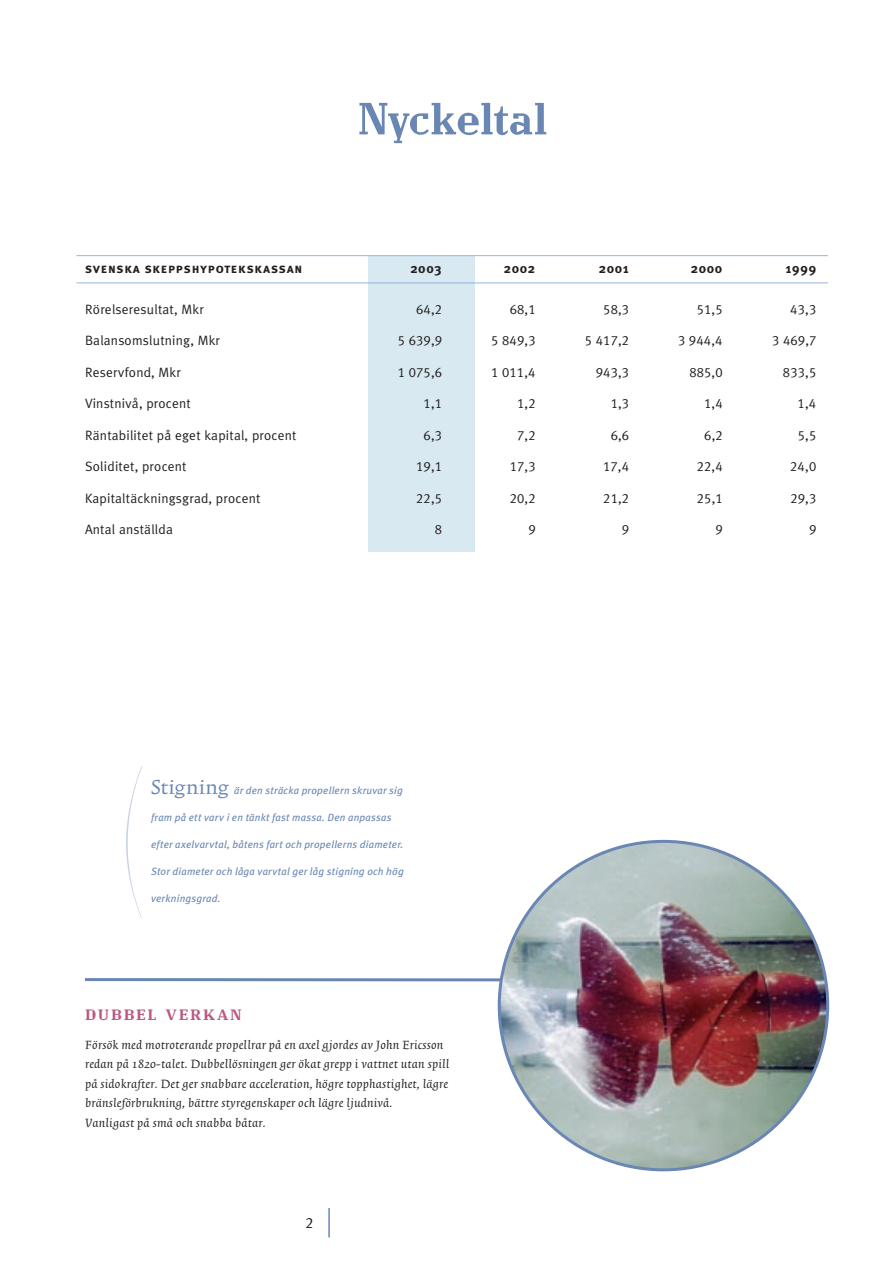
<style>
.page{position:relative;width:893px;height:1263px;background:#fff}
.page>*{position:absolute;margin:0;border:0;box-sizing:border-box;transform-origin:0 0}
.t1{font:63px "Zenith";letter-spacing:-.01em;color:#6a87b3}
.t2{font:24px "Trinite No 1 Rom Wid";letter-spacing:.005em;color:#6a87b3}
.t3{font:21px "Zenith";letter-spacing:.1em;color:#ba5781;scale:1.1 1}
.t4{font:italic 15px/19.5px "Trinite No 1";letter-spacing:.015em;color:#231f20;scale:1.05 1}
.t5{font:15px "Meta Plus Normal Caps";color:#231f20}
.t6{font:13.5px "Meta Plus Normal";letter-spacing:.015em;color:#231f20}
.t7{font:13.5px "Meta Plus Normal Caps";letter-spacing:.015em;color:#231f20}
.t8{font:13.5px "Meta Plus Bold Caps";letter-spacing:.05em;color:#231f20}
.t9{font:700 13.5px "Meta Plus";letter-spacing:.05em;color:#231f20}
.t10{font:italic 10.5px "Meta Plus";letter-spacing:.02em;color:#6a87b3}
</style>
<div class="page">
<hr style="left:328px;top:1208px;width:2px;height:29px;background:#6a87b3">
<div style="left:368px;top:256px;width:107px;height:295px;background:#d8e9f1"></div>
<hr style="left:76px;top:255px;width:752px;height:1px;background:#95b5de">
<hr style="left:76px;top:282px;width:752px;height:1px;background:#95b5de">
<hr style="left:85px;top:978px;width:587px;height:3px;background:#6a87b3">
<img style="left:499px;top:841px;width:329px;height:329px;border-radius:50%">
<svg style="left:126px;top:766px;width:16px;height:152px"></svg>
<h1 class="t1" style="left:358px;top:94px;width:190px">Nyckeltal</h1>
<p class="t8" style="left:85px;top:261px;width:219px">svenska skeppshypotekskassan</p>
<p class="t9" style="left:410px;top:261px;width:33px">2003</p>
<p class="t9" style="left:504px;top:261px;width:33px">2002</p>
<p class="t9" style="left:599px;top:261px;width:31px">2001</p>
<p class="t9" style="left:691px;top:261px;width:33px">2000</p>
<p class="t9" style="left:786px;top:261px;width:32px">1999</p>
<p class="t6" style="left:85px;top:301px;width:120px">Rörelseresultat, Mkr</p>
<p class="t7" style="left:416px;top:301px;width:28px">64,2</p>
<p class="t7" style="left:510px;top:301px;width:27px">68,1</p>
<p class="t7" style="left:603px;top:301px;width:27px">58,3</p>
<p class="t7" style="left:697px;top:301px;width:27px">51,5</p>
<p class="t7" style="left:790px;top:301px;width:28px">43,3</p>
<p class="t6" style="left:85px;top:333px;width:137px">Balansomslutning, Mkr</p>
<p class="t7" style="left:398px;top:333px;width:46px">5 639,9</p>
<p class="t7" style="left:491px;top:333px;width:46px">5 849,3</p>
<p class="t7" style="left:585px;top:333px;width:46px">5 417,2</p>
<p class="t7" style="left:678px;top:333px;width:46px">3 944,4</p>
<p class="t7" style="left:772px;top:333px;width:46px">3 469,7</p>
<p class="t6" style="left:85px;top:364px;width:97px">Reservfond, Mkr</p>
<p class="t7" style="left:398px;top:364px;width:46px">1 075,6</p>
<p class="t7" style="left:491px;top:364px;width:46px">1 011,4</p>
<p class="t7" style="left:596px;top:364px;width:35px">943,3</p>
<p class="t7" style="left:689px;top:364px;width:35px">885,0</p>
<p class="t7" style="left:783px;top:364px;width:35px">833,5</p>
<p class="t6" style="left:85px;top:396px;width:107px">Vinstnivå, procent</p>
<p class="t7" style="left:424px;top:396px;width:20px">1,1</p>
<p class="t7" style="left:517px;top:396px;width:20px">1,2</p>
<p class="t7" style="left:611px;top:396px;width:20px">1,3</p>
<p class="t7" style="left:704px;top:396px;width:20px">1,4</p>
<p class="t7" style="left:798px;top:396px;width:20px">1,4</p>
<p class="t6" style="left:85px;top:427px;width:213px">Räntabilitet på eget kapital, procent</p>
<p class="t7" style="left:424px;top:427px;width:20px">6,3</p>
<p class="t7" style="left:517px;top:427px;width:20px">7,2</p>
<p class="t7" style="left:611px;top:427px;width:20px">6,6</p>
<p class="t7" style="left:704px;top:427px;width:20px">6,2</p>
<p class="t7" style="left:798px;top:427px;width:20px">5,5</p>
<p class="t6" style="left:85px;top:459px;width:103px">Soliditet, procent</p>
<p class="t7" style="left:416px;top:459px;width:27px">19,1</p>
<p class="t7" style="left:510px;top:459px;width:27px">17,3</p>
<p class="t7" style="left:603px;top:459px;width:28px">17,4</p>
<p class="t7" style="left:697px;top:459px;width:28px">22,4</p>
<p class="t7" style="left:790px;top:459px;width:28px">24,0</p>
<p class="t6" style="left:85px;top:490px;width:177px">Kapitaltäckningsgrad, procent</p>
<p class="t7" style="left:416px;top:490px;width:27px">22,5</p>
<p class="t7" style="left:510px;top:490px;width:27px">20,2</p>
<p class="t7" style="left:603px;top:490px;width:27px">21,2</p>
<p class="t7" style="left:697px;top:490px;width:27px">25,1</p>
<p class="t7" style="left:790px;top:490px;width:27px">29,3</p>
<p class="t6" style="left:85px;top:522px;width:89px">Antal anställda</p>
<p class="t7" style="left:435px;top:522px;width:9px">8</p>
<p class="t7" style="left:528px;top:522px;width:9px">9</p>
<p class="t7" style="left:622px;top:522px;width:9px">9</p>
<p class="t7" style="left:715px;top:522px;width:9px">9</p>
<p class="t7" style="left:809px;top:522px;width:9px">9</p>
<h2 class="t2" style="left:151px;top:776px;width:79px">Stigning</h2>
<p class="t10" style="left:234px;top:784px;width:170px">är den sträcka propellern skruvar sig</p>
<p class="t10" style="left:151px;top:811px;width:242px">fram på ett varv i en tänkt fast massa. Den anpassas</p>
<p class="t10" style="left:151px;top:838px;width:254px">efter axelvarvtal, båtens fart och propellerns diameter.</p>
<p class="t10" style="left:151px;top:865px;width:254px">Stor diameter och låga varvtal ger låg stigning och hög</p>
<p class="t10" style="left:151px;top:892px;width:71px">verkningsgrad.</p>
<h3 class="t3" style="left:85px;top:1007px;width:144px">DUBBEL VERKAN</h3>
<p class="t4" style="left:85px;top:1036px;width:348px">Försök med motroterande propellrar på en axel gjordes av John Ericsson redan på 1820-talet. Dubbellösningen ger ökat grepp i vattnet utan spill på sidokrafter. Det ger snabbare acceleration, högre topphastighet, lägre bränsleförbrukning, bättre styregenskaper och lägre ljudnivå.<br>Vanligast på små och snabba båtar.</p>
<p class="t5" style="left:305px;top:1214px;width:10px">2</p>
</div>
